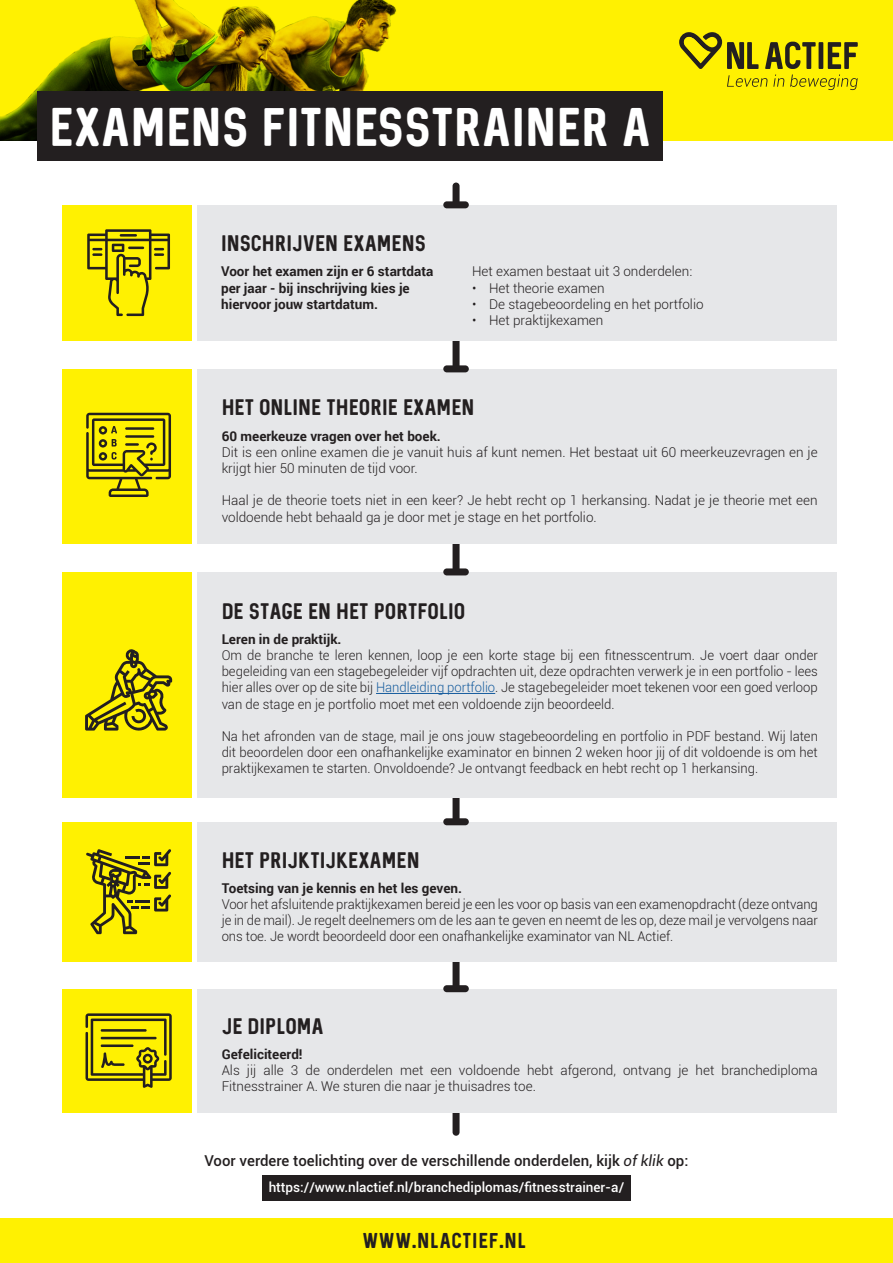
<style>
.page{position:relative;width:893px;height:1263px;background:#fff}
.page>*{position:absolute;margin:0;border:0;box-sizing:border-box;transform-origin:0 0}
.t1{font:43.5px "Sequel Neue";color:#fff}
.t2{font:18px "Sequel Neue";color:#231f20}
.t3{font:17.25px "Sequel Neue";letter-spacing:.04em;color:#231f20}
.t4{font:500 15px "Roboto";color:#231f20}
.t5{font:300 13.5px/16.2px "Roboto";color:#231f20}
.t6{font:700 13.5px "Roboto";color:#231f20}
.t7{font:500 13.5px "Roboto";color:#fff}
.s1{color:#175d9e}
.s2{font-weight:400;font-style:italic}
</style>
<div class="page">
<svg style="left:0;top:0;width:893px;height:141px;background:#d8cb00"></svg>
<svg style="left:727px;top:75px;width:57px;height:12px"></svg>
<svg style="left:790px;top:75px;width:68px;height:15px"></svg>
<svg style="left:679px;top:32px;width:79px;height:37px;background:#ada30c"></svg>
<svg style="left:765px;top:42px;width:93px;height:27px;background:#948a0f"></svg>
<div style="left:37px;top:91px;width:625px;height:70px;background:#231f20"></div>
<div style="left:0;top:1218px;width:893px;height:45px;background:#fff101"></div>
<div style="left:262px;top:1175px;width:369px;height:26px;background:#231f20"></div>
<div style="left:453px;top:183px;width:7px;height:953px;background:#231f20;border-radius:4px"></div>
<div style="left:62px;top:205px;width:130px;height:135px;background:#fff101"></div>
<div style="left:62px;top:369px;width:130px;height:174px;background:#fff101"></div>
<div style="left:62px;top:572px;width:130px;height:225px;background:#fff101"></div>
<div style="left:62px;top:822px;width:130px;height:139px;background:#fff101"></div>
<div style="left:62px;top:989px;width:130px;height:123px;background:#fff101"></div>
<div style="left:197px;top:205px;width:640px;height:135px;background:#e6e7e9"></div>
<div style="left:197px;top:369px;width:640px;height:174px;background:#e6e7e9"></div>
<div style="left:197px;top:572px;width:640px;height:225px;background:#e6e7e9"></div>
<div style="left:197px;top:822px;width:640px;height:139px;background:#e6e7e9"></div>
<div style="left:197px;top:989px;width:640px;height:123px;background:#e6e7e9"></div>
<div style="left:443px;top:201px;width:26px;height:7px;background:#231f20;border-radius:4px"></div>
<div style="left:443px;top:365px;width:26px;height:7px;background:#231f20;border-radius:4px"></div>
<div style="left:443px;top:568px;width:26px;height:7px;background:#231f20;border-radius:4px"></div>
<div style="left:443px;top:818px;width:26px;height:7px;background:#231f20;border-radius:4px"></div>
<div style="left:443px;top:985px;width:26px;height:7px;background:#231f20;border-radius:4px"></div>
<svg style="left:87px;top:229px;width:83px;height:87px"></svg>
<svg style="left:86px;top:413px;width:85px;height:84px"></svg>
<svg style="left:85px;top:649px;width:87px;height:81px"></svg>
<svg style="left:86px;top:849px;width:85px;height:85px"></svg>
<svg style="left:86px;top:1013px;width:86px;height:75px"></svg>
<hr style="left:376px;top:693px;width:119px;height:1px;background:#175d9e">
<p class="t1" style="left:49px;top:97px;width:604px">EXAMENS FITNESSTRAINER A</p>
<p class="t2" style="left:221px;top:231px;width:206px">INSCHRIJVEN EXAMENS</p>
<p class="t6" style="left:221px;top:262px;width:214px">Voor het examen zijn er 6 startdata</p>
<p class="t6" style="left:221px;top:278px;width:190px">per jaar - bij inschrijving kies je</p>
<p class="t6" style="left:221px;top:295px;width:158px">hiervoor jouw startdatum.</p>
<p class="t5" style="left:472px;top:263px;width:222px">Het examen bestaat uit 3 onderdelen:</p>
<p class="t5" style="left:472px;top:279px;width:134px">• Het theorie examen</p>
<p class="t5" style="left:472px;top:295px;width:233px">• De stagebeoordeling en het portfolio</p>
<p class="t5" style="left:472px;top:312px;width:133px">• Het praktijkexamen</p>
<p class="t2" style="left:222px;top:395px;width:254px">HET ONLINE THEORIE EXAMEN</p>
<p class="t6" style="left:222px;top:426px;width:221px">60 meerkeuze vragen over het boek.</p>
<p class="t5" style="left:222px;top:443px;width:597px">Dit is een online examen die je vanuit huis af kunt nemen. Het bestaat uit 60 meerkeuzevragen en je krijgt hier 50 minuten de tijd voor.</p>
<p class="t5" style="left:222px;top:492px;width:598px">Haal je de theorie toets niet in een keer? Je hebt recht op 1 herkansing. Nadat je je theorie met een voldoende hebt behaald ga je door met je stage en het portfolio.</p>
<p class="t2" style="left:222px;top:598px;width:245px">DE STAGE EN HET PORTFOLIO</p>
<p class="t6" style="left:222px;top:629px;width:121px">Leren in de praktijk.</p>
<p class="t5" style="left:222px;top:647px;width:598px;text-align:justify">Om de branche te leren kennen, loop je een korte stage bij een fitnesscentrum. Je voert daar onder begeleiding van een stagebegeleider vijf opdrachten uit, deze opdrachten verwerk je in een portfolio - lees hier alles over op de site bij <span class="s1">Handleiding portfolio</span>. Je stagebegeleider moet tekenen voor een goed verloop van de stage en je portfolio moet met een voldoende zijn beoordeeld.</p>
<p class="t5" style="left:222px;top:728px;width:598px;text-align:justify">Na het afronden van de stage, mail je ons jouw stagebeoordeling en portfolio in PDF bestand. Wij laten dit beoordelen door een onafhankelijke examinator en binnen 2 weken hoor jij of dit voldoende is om het praktijkexamen te starten. Onvoldoende? Je ontvangt feedback en hebt recht op 1 herkansing.</p>
<p class="t2" style="left:222px;top:847px;width:199px">HET PRIJKTIJKEXAMEN</p>
<p class="t6" style="left:222px;top:878px;width:242px">Toetsing van je kennis en het les geven.</p>
<p class="t5" style="left:222px;top:896px;width:598px;text-align:justify">Voor het afsluitende praktijkexamen bereid je een les voor op basis van een examenopdracht (deze ontvang je in de mail). Je regelt deelnemers om de les aan te geven en neemt de les op, deze mail je vervolgens naar ons toe. Je wordt beoordeeld door een onafhankelijke examinator van NL Actief.</p>
<p class="t2" style="left:222px;top:1013px;width:104px">JE DIPLOMA</p>
<p class="t6" style="left:222px;top:1045px;width:82px">Gefeliciteerd!</p>
<p class="t5" style="left:222px;top:1062px;width:598px">Als jij alle 3 de onderdelen met een voldoende hebt afgerond, ontvang je het branchediploma<br>Fitnesstrainer A. We sturen die naar je thuisadres toe.</p>
<p class="t4" style="left:204px;top:1150px;width:485px">Voor verdere toelichting over de verschillende onderdelen, kijk <span class="s2">of klik</span> op:</p>
<p class="t7" style="left:269px;top:1178px;width:357px">https://www.nlactief.nl/branchediplomas/fitnesstrainer-a/</p>
<p class="t3" style="left:362px;top:1229px;width:165px">WWW.NLACTIEF.NL</p>
</div>
